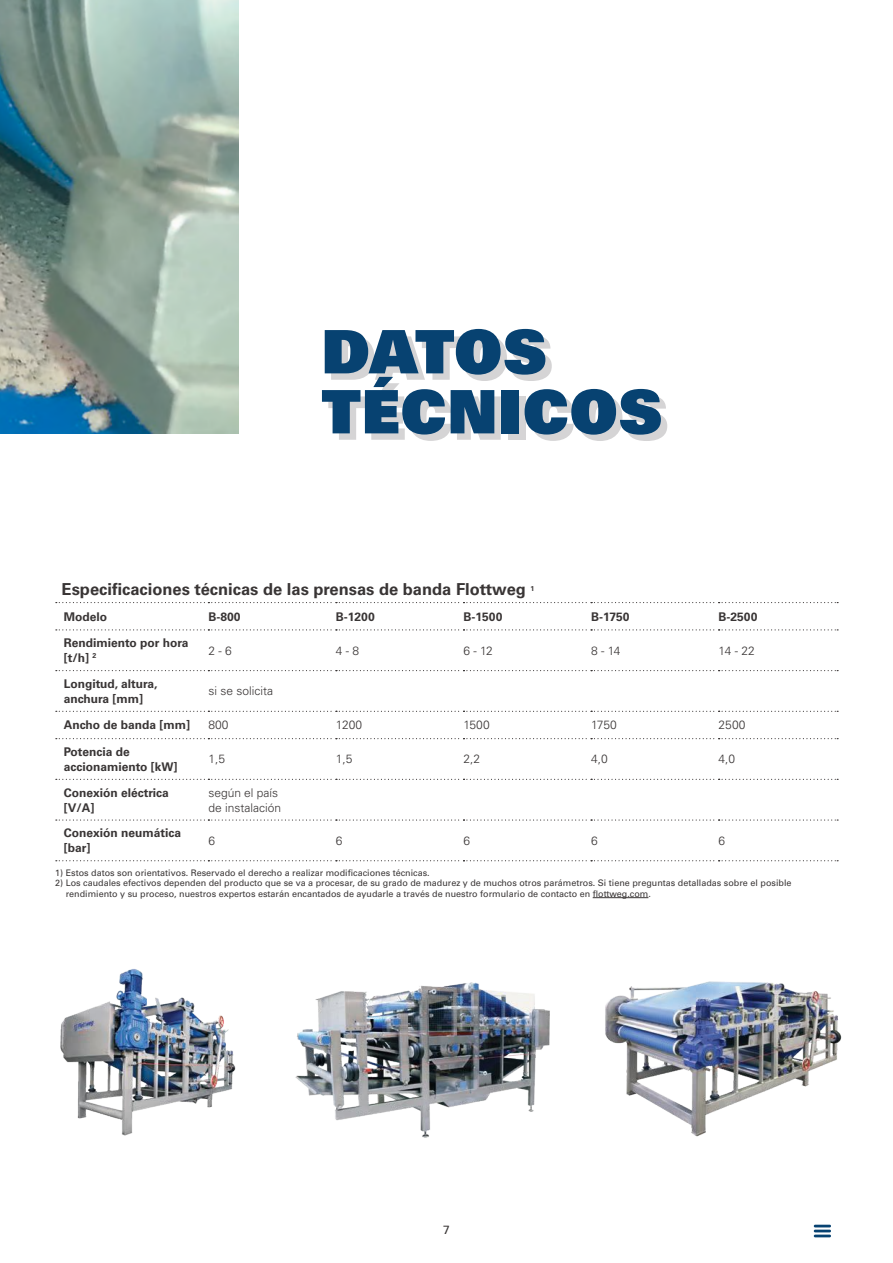
<style>
.page{position:relative;width:893px;height:1263px;background:#fff}
.page>*{position:absolute;margin:0;border:0;box-sizing:border-box;transform-origin:0 0}
.t1{font:60px/60px "Univers LT Pro 85 X Black";letter-spacing:.02em;color:#074271}
.t2{font:700 16.5px "Univers LT Pro 65";color:#393535}
.t3{font:700 12px/15px "Univers LT Pro 65";color:#393535}
.t4{font:300 12px/15px "Univers LT Pro 45";color:#393535}
.t5{font:12px "Univers LT Pro 55 Roman";color:#393535}
.t6{font:9px/10.5px "Univers LT Pro 55 Roman";color:#393535}
.t7{font:700 7.05px "Univers LT Pro 65";color:#393535}
</style>
<div class="page">
<img style="left:0;top:0;width:238px;height:433px">
<img style="left:295px;top:982px;width:255px;height:156px">
<img style="left:605px;top:981px;width:237px;height:156px">
<img style="left:60px;top:969px;width:176px;height:167px">
<svg style="left:814px;top:1225px;width:17px;height:2px"></svg>
<hr style="left:814px;top:1229px;width:17px;height:3px;background:#074271">
<hr style="left:814px;top:1234px;width:17px;height:3px;background:#074271">
<svg style="left:56px;top:629px;width:782px;height:1px"></svg>
<svg style="left:56px;top:670px;width:782px;height:1px"></svg>
<svg style="left:56px;top:711px;width:782px;height:1px"></svg>
<svg style="left:56px;top:738px;width:782px;height:1px"></svg>
<svg style="left:56px;top:779px;width:782px;height:1px"></svg>
<svg style="left:56px;top:819px;width:782px;height:2px"></svg>
<svg style="left:56px;top:860px;width:782px;height:1px"></svg>
<svg style="left:56px;top:602px;width:782px;height:1px"></svg>
<hr style="left:593px;top:897px;width:55px;height:1px;background:#393535">
<h1 class="t1" style="left:322px;top:320px;width:342px">DATOS<br>TÉCNICOS</h1>
<h2 class="t2" style="left:62px;top:578px;width:466px">Especificaciones técnicas de las prensas de banda Flottweg</h2>
<p class="t7" style="left:530px;top:584px;width:5px">1</p>
<h3 class="t3" style="left:64px;top:608px;width:45px">Modelo</h3>
<h3 class="t3" style="left:208px;top:608px;width:34px">B-800</h3>
<h3 class="t3" style="left:336px;top:608px;width:40px">B-1200</h3>
<h3 class="t3" style="left:463px;top:608px;width:40px">B-1500</h3>
<h3 class="t3" style="left:591px;top:608px;width:40px">B-1750</h3>
<h3 class="t3" style="left:719px;top:608px;width:40px">B-2500</h3>
<h3 class="t3" style="left:64px;top:635px;width:126px">Rendimiento por hora [t/h] <sup>2</sup></h3>
<h3 class="t4" style="left:208px;top:642px;width:25px">2 - 6</h3>
<h3 class="t4" style="left:336px;top:642px;width:25px">4 - 8</h3>
<h3 class="t4" style="left:463px;top:642px;width:31px">6 - 12</h3>
<h3 class="t4" style="left:591px;top:642px;width:31px">8 - 14</h3>
<h3 class="t4" style="left:719px;top:642px;width:38px">14 - 22</h3>
<h3 class="t3" style="left:64px;top:675px;width:95px">Longitud, altura, anchura [mm]</h3>
<h3 class="t4" style="left:208px;top:683px;width:66px">si se solicita</h3>
<h3 class="t3" style="left:64px;top:717px;width:128px">Ancho de banda [mm]</h3>
<h3 class="t4" style="left:208px;top:717px;width:22px">800</h3>
<h3 class="t4" style="left:336px;top:717px;width:28px">1200</h3>
<h3 class="t4" style="left:463px;top:717px;width:28px">1500</h3>
<h3 class="t4" style="left:591px;top:717px;width:27px">1750</h3>
<h3 class="t4" style="left:719px;top:717px;width:28px">2500</h3>
<h3 class="t3" style="left:64px;top:743px;width:115px">Potencia de accionamiento [kW]</h3>
<h3 class="t4" style="left:208px;top:751px;width:18px">1,5</h3>
<h3 class="t4" style="left:336px;top:751px;width:18px">1,5</h3>
<h3 class="t4" style="left:463px;top:751px;width:18px">2,2</h3>
<h3 class="t4" style="left:591px;top:751px;width:18px">4,0</h3>
<h3 class="t4" style="left:719px;top:751px;width:18px">4,0</h3>
<h3 class="t3" style="left:64px;top:784px;width:106px">Conexión eléctrica [V/A]</h3>
<h3 class="t4" style="left:208px;top:784px;width:74px">según el país de instalación</h3>
<h3 class="t3" style="left:64px;top:825px;width:119px">Conexión neumática [bar]</h3>
<h3 class="t4" style="left:208px;top:833px;width:8px">6</h3>
<h3 class="t4" style="left:336px;top:833px;width:8px">6</h3>
<h3 class="t4" style="left:463px;top:833px;width:8px">6</h3>
<h3 class="t4" style="left:591px;top:833px;width:8px">6</h3>
<h3 class="t4" style="left:719px;top:833px;width:8px">6</h3>
<p class="t6" style="left:55px;top:867px;width:376px">1) Estos datos son orientativos. Reservado el derecho a realizar modificaciones técnicas.</p>
<p class="t6" style="left:66px;top:877px;width:727px;text-indent:-11px">2) Los caudales efectivos dependen del producto que se va a procesar, de su grado de madurez y de muchos otros parámetros. Si tiene preguntas detalladas sobre el posible rendimiento y su proceso, nuestros expertos estarán encantados de ayudarle a través de nuestro formulario de contacto en flottweg.com.</p>
<h3 class="t5" style="left:443px;top:1221px;width:8px">7</h3>
</div>
